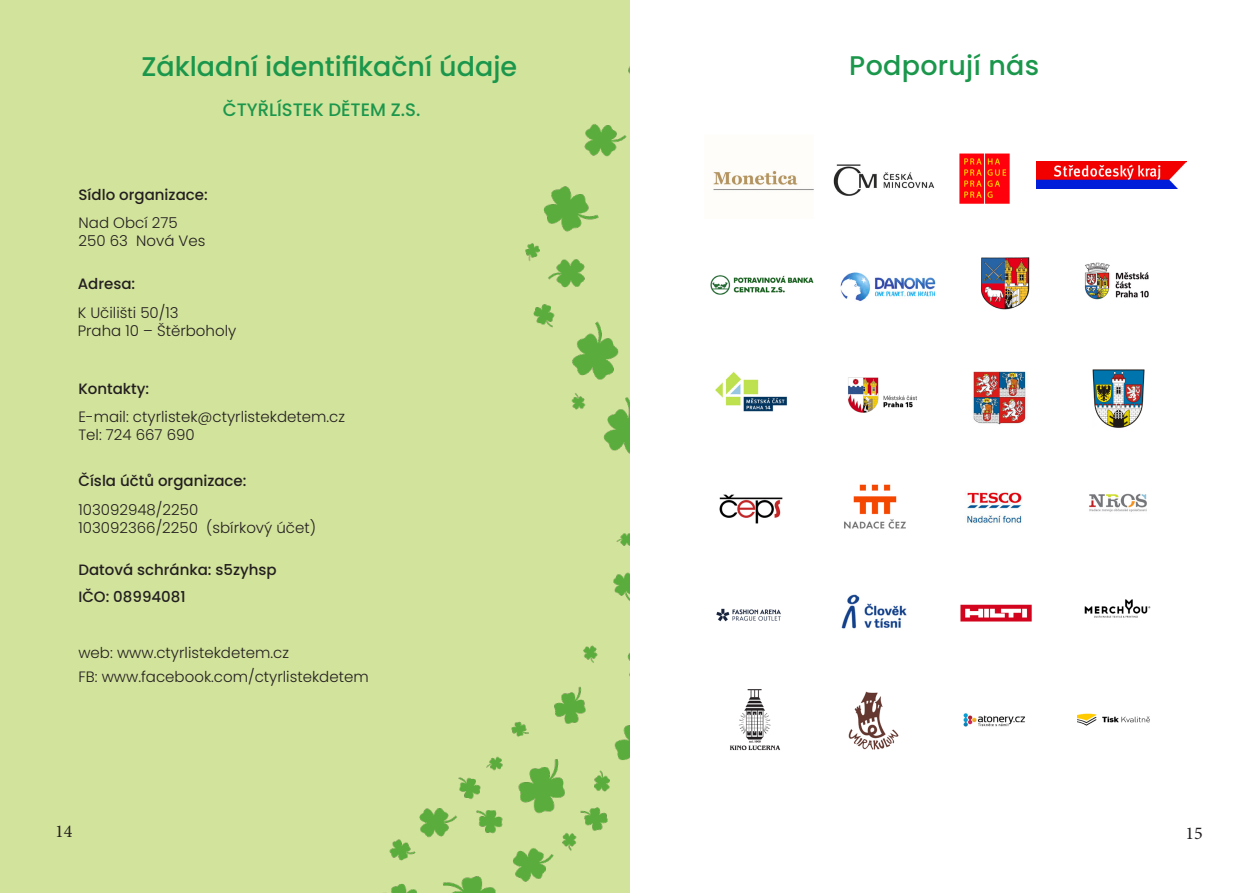
<style>
.page{position:relative;width:1259px;height:893px;background:#fff}
.page>*{position:absolute;margin:0;border:0;box-sizing:border-box;transform-origin:0 0}
.t1{font:500 27px "Poppins";color:#1b974c}
.t2{font:500 18px "Poppins";color:#1b974c}
.t3{font:18px "Minion Pro";color:#231f20}
.t4{font:300 15px "Poppins";color:#231f20}
.t5{font:500 15px "Poppins";color:#231f20}
</style>
<div class="page">
<div style="left:0;top:0;width:629px;height:893px;background:#d2e39c"></div>
<img style="left:973px;top:371px;width:54px;height:54px">
<img style="left:833px;top:164px;width:102px;height:32px">
<img style="left:848px;top:377px;width:69px;height:36px">
<img style="left:713px;top:170px;width:101px;height:21px">
<img style="left:981px;top:257px;width:49px;height:53px">
<img style="left:1084px;top:262px;width:65px;height:38px">
<img style="left:715px;top:372px;width:73px;height:40px">
<img style="left:1077px;top:713px;width:73px;height:13px">
<img style="left:963px;top:713px;width:62px;height:14px">
<img style="left:1084px;top:599px;width:67px;height:19px">
<img style="left:959px;top:153px;width:51px;height:51px">
<img style="left:960px;top:604px;width:72px;height:18px">
<img style="left:1089px;top:493px;width:58px;height:19px">
<img style="left:844px;top:484px;width:62px;height:45px">
<img style="left:965px;top:491px;width:57px;height:33px">
<img style="left:719px;top:494px;width:64px;height:30px">
<img style="left:1092px;top:369px;width:53px;height:59px">
<img style="left:840px;top:272px;width:96px;height:29px">
<img style="left:710px;top:275px;width:104px;height:20px">
<img style="left:1036px;top:162px;width:150px;height:26px">
<img style="left:716px;top:608px;width:65px;height:14px">
<img style="left:730px;top:689px;width:50px;height:62px">
<img style="left:848px;top:691px;width:51px;height:59px">
<img style="left:841px;top:594px;width:66px;height:35px">
<p class="t1" style="left:141px;top:51px;width:377px">Základní identifikační údaje</p>
<p class="t2" style="left:223px;top:99px;width:199px">ČTYŘLÍSTEK DĚTEM Z.S.</p>
<p class="t5" style="left:79px;top:186px;width:131px">Sídlo organizace:</p>
<p class="t4" style="left:79px;top:214px;width:101px">Nad Obcí 275</p>
<p class="t4" style="left:79px;top:232px;width:128px">250 63 Nová Ves</p>
<p class="t5" style="left:78px;top:275px;width:59px">Adresa:</p>
<p class="t4" style="left:78px;top:304px;width:102px">K Učilišti 50/13</p>
<p class="t4" style="left:78px;top:322px;width:160px">Praha 10 – Štěrboholy</p>
<p class="t5" style="left:78px;top:380px;width:72px">Kontakty:</p>
<p class="t4" style="left:78px;top:408px;width:268px">E-mail: ctyrlistek@ctyrlistekdetem.cz</p>
<p class="t4" style="left:78px;top:426px;width:118px">Tel: 724 667 690</p>
<p class="t5" style="left:78px;top:472px;width:170px">Čísla účtů organizace:</p>
<p class="t4" style="left:78px;top:501px;width:121px">103092948/2250</p>
<p class="t4" style="left:78px;top:519px;width:239px">103092366/2250 (sbírkový účet)</p>
<p class="t5" style="left:78px;top:561px;width:200px">Datová schránka: s5zyhsp</p>
<p class="t5" style="left:78px;top:588px;width:109px">IČO: 08994081</p>
<p class="t4" style="left:78px;top:644px;width:212px">web: www.ctyrlistekdetem.cz</p>
<p class="t4" style="left:78px;top:668px;width:292px">FB: www.facebook.com/ctyrlistekdetem</p>
<p class="t3" style="left:55px;top:819px;width:19px">14</p>
<p class="t1" style="left:849px;top:50px;width:191px">Podporují nás</p>
<p class="t3" style="left:1185px;top:821px;width:19px">15</p>
</div>
